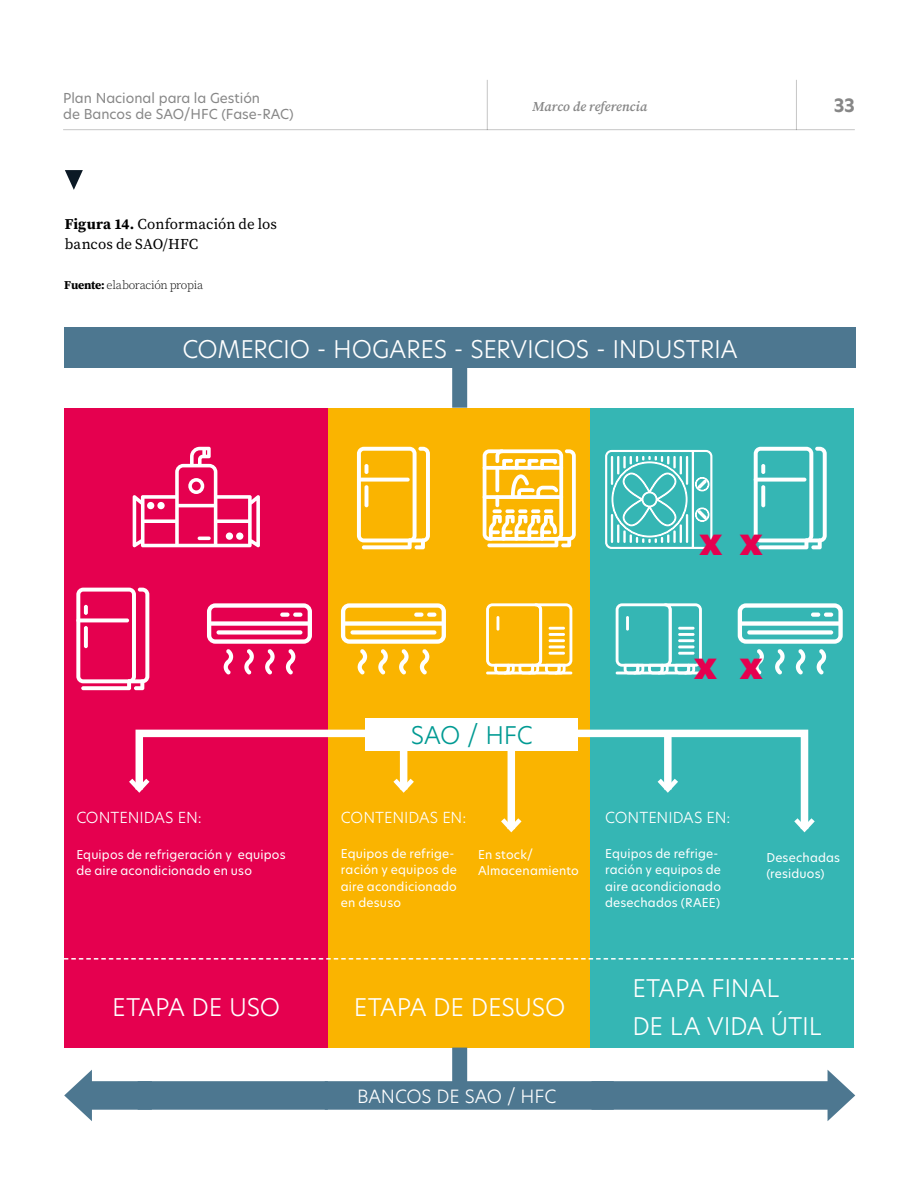
<style>
.page{position:relative;width:918px;height:1188px;background:#fff}
.page>*{position:absolute;margin:0;border:0;box-sizing:border-box;transform-origin:0 0}
.t1{font:36.15px "Hero New Super";color:#e5004f}
.t2{font:300 24px/37.3px "Hero New";letter-spacing:-.01em;color:#fff}
.t3{font:300 24px "Hero New";letter-spacing:-.01em;color:#009a93}
.t4{font:300 18px "Hero New";letter-spacing:-.005em;color:#fff}
.t5{font:700 18px "Hero New";color:#878787}
.t6{font:15px/19.8px "Source Serif 4";letter-spacing:.005em;color:#000}
.t7{font:300 15px "Hero New";letter-spacing:-.005em;color:#fff}
.t8{font:13.5px/16.2px "Hero New";color:#878787}
.t9{font:italic 600 13.5px "Source Serif 4";color:#878787}
.t10{font:12px/16.5px "Hero New";letter-spacing:.015em;color:#fff}
.t11{font:300 12px "Source Serif 4";letter-spacing:-.02em;color:#000}
.s1{font-weight:700}
</style>
<div class="page">
<svg style="left:65px;top:170px;width:18px;height:20px"></svg>
<div style="left:64px;top:408px;width:264px;height:640px;background:#e5004f"></div>
<div style="left:328px;top:408px;width:264px;height:640px;background:#fab400"></div>
<div style="left:590px;top:408px;width:264px;height:640px;background:#35b6b4"></div>
<div style="left:452px;top:1048px;width:15px;height:46px;background:#4d7790"></div>
<div style="left:592px;top:1081px;width:246px;height:29px;background:#4d7790"></div>
<svg style="left:828px;top:1070px;width:27px;height:51px"></svg>
<div style="left:138px;top:1081px;width:190px;height:29px;background:#4d7790"></div>
<div style="left:325px;top:1081px;width:289px;height:29px;background:#4d7790"></div>
<div style="left:64px;top:328px;width:792px;height:40px;background:#4d7790"></div>
<div style="left:452px;top:364px;width:15px;height:44px;background:#4d7790"></div>
<div style="left:81px;top:1081px;width:71px;height:29px;background:#4d7790"></div>
<svg style="left:64px;top:1070px;width:28px;height:51px"></svg>
<svg style="left:64px;top:958px;width:790px;height:2px"></svg>
<svg style="left:135px;top:726px;width:674px;height:87px"></svg>
<svg style="left:129px;top:774px;width:25px;height:22px"></svg>
<svg style="left:794px;top:813px;width:21px;height:20px"></svg>
<div style="left:400px;top:733px;width:7px;height:56px;background:#fff"></div>
<svg style="left:389px;top:774px;width:30px;height:22px"></svg>
<div style="left:664px;top:733px;width:8px;height:56px;background:#fff"></div>
<svg style="left:653px;top:774px;width:30px;height:22px"></svg>
<div style="left:508px;top:733px;width:7px;height:96px;background:#fff"></div>
<svg style="left:501px;top:813px;width:21px;height:20px"></svg>
<div style="left:366px;top:718px;width:212px;height:33px;background:#fff"></div>
<svg style="left:133px;top:447px;width:127px;height:100px"></svg>
<svg style="left:76px;top:588px;width:73px;height:102px"></svg>
<svg style="left:76px;top:618px;width:53px;height:4px"></svg>
<svg style="left:84px;top:626px;width:4px;height:22px"></svg>
<svg style="left:84px;top:605px;width:4px;height:10px"></svg>
<svg style="left:357px;top:447px;width:73px;height:102px"></svg>
<svg style="left:754px;top:447px;width:73px;height:102px"></svg>
<svg style="left:754px;top:478px;width:52px;height:4px"></svg>
<svg style="left:761px;top:485px;width:4px;height:22px"></svg>
<svg style="left:761px;top:464px;width:4px;height:10px"></svg>
<svg style="left:207px;top:603px;width:105px;height:71px"></svg>
<svg style="left:280px;top:613px;width:10px;height:4px"></svg>
<svg style="left:341px;top:603px;width:105px;height:71px"></svg>
<svg style="left:414px;top:613px;width:10px;height:4px"></svg>
<svg style="left:738px;top:603px;width:105px;height:71px"></svg>
<svg style="left:486px;top:603px;width:86px;height:71px"></svg>
<hr style="left:549px;top:639px;width:16px;height:3px;background:#fff">
<hr style="left:549px;top:633px;width:16px;height:3px;background:#fff">
<hr style="left:549px;top:627px;width:16px;height:3px;background:#fff">
<svg style="left:616px;top:603px;width:86px;height:71px"></svg>
<hr style="left:678px;top:639px;width:17px;height:3px;background:#fff">
<hr style="left:678px;top:633px;width:17px;height:3px;background:#fff">
<hr style="left:678px;top:627px;width:17px;height:3px;background:#fff">
<svg style="left:483px;top:449px;width:93px;height:98px"></svg>
<svg style="left:605px;top:449px;width:108px;height:100px"></svg>
<div style="left:686px;top:456px;width:2px;height:29px;border:1px solid #fff"></div>
<div style="left:686px;top:514px;width:2px;height:29px;border:1px solid #fff"></div>
<hr style="left:63px;top:129px;width:792px;height:1px;background:#c6c6c6">
<hr style="left:796px;top:80px;width:1px;height:50px;background:#c6c6c6">
<hr style="left:487px;top:80px;width:1px;height:50px;background:#c6c6c6">
<p class="t8" style="left:63px;top:89px;width:232px">Plan Nacional para la Gestión<br>de Bancos de SAO/HFC (Fase-RAC)</p>
<p class="t9" style="left:533px;top:98px;width:116px">Marco de referencia</p>
<h3 class="t5" style="left:833px;top:94px;width:23px">33</h3>
<p class="t6" style="left:65px;top:214px;width:214px"><span class="s1">Figura 14.</span> Conformación de los bancos de SAO/HFC</p>
<p class="t11" style="left:64px;top:277px;width:140px"><span class="s1">Fuente:</span> elaboración propia</p>
<h2 class="t2" style="left:182px;top:329px;width:557px">COMERCIO - HOGARES - SERVICIOS - INDUSTRIA</h2>
<h2 class="t3" style="left:411px;top:719px;width:124px">SAO / HFC</h2>
<h1 class="t1" style="left:699px;top:517px;width:24px">x</h1>
<h1 class="t1" style="left:740px;top:517px;width:24px">x</h1>
<h1 class="t1" style="left:694px;top:641px;width:24px">x</h1>
<h1 class="t1" style="left:740px;top:641px;width:24px">x</h1>
<p class="t7" style="left:76px;top:808px;width:127px">CONTENIDAS EN:</p>
<p class="t7" style="left:341px;top:808px;width:127px">CONTENIDAS EN:</p>
<p class="t7" style="left:605px;top:808px;width:127px">CONTENIDAS EN:</p>
<p class="t10" style="left:76px;top:846px;width:211px">Equipos de refrigeración y equipos de aire acondicionado en uso</p>
<p class="t10" style="left:341px;top:845px;width:117px">Equipos de refrige&shy;ración y equipos de aire acondicionado en desuso</p>
<p class="t10" style="left:478px;top:846px;width:102px">En stock/<br>Almacenamiento</p>
<p class="t10" style="left:605px;top:845px;width:117px">Equipos de refrige&shy;ración y equipos de aire acondicionado desechados (RAEE)</p>
<p class="t10" style="left:766px;top:849px;width:75px">Desechadas (residuos)</p>
<h2 class="t2" style="left:112px;top:988px;width:169px">ETAPA DE USO</h2>
<h2 class="t2" style="left:354px;top:988px;width:213px">ETAPA DE DESUSO</h2>
<h3 class="t4" style="left:357px;top:1084px;width:201px">BANCOS DE SAO / HFC</h3>
<h2 class="t2" style="left:632px;top:969px;width:191px">ETAPA FINAL<br>DE LA VIDA ÚTIL</h2>
</div>
